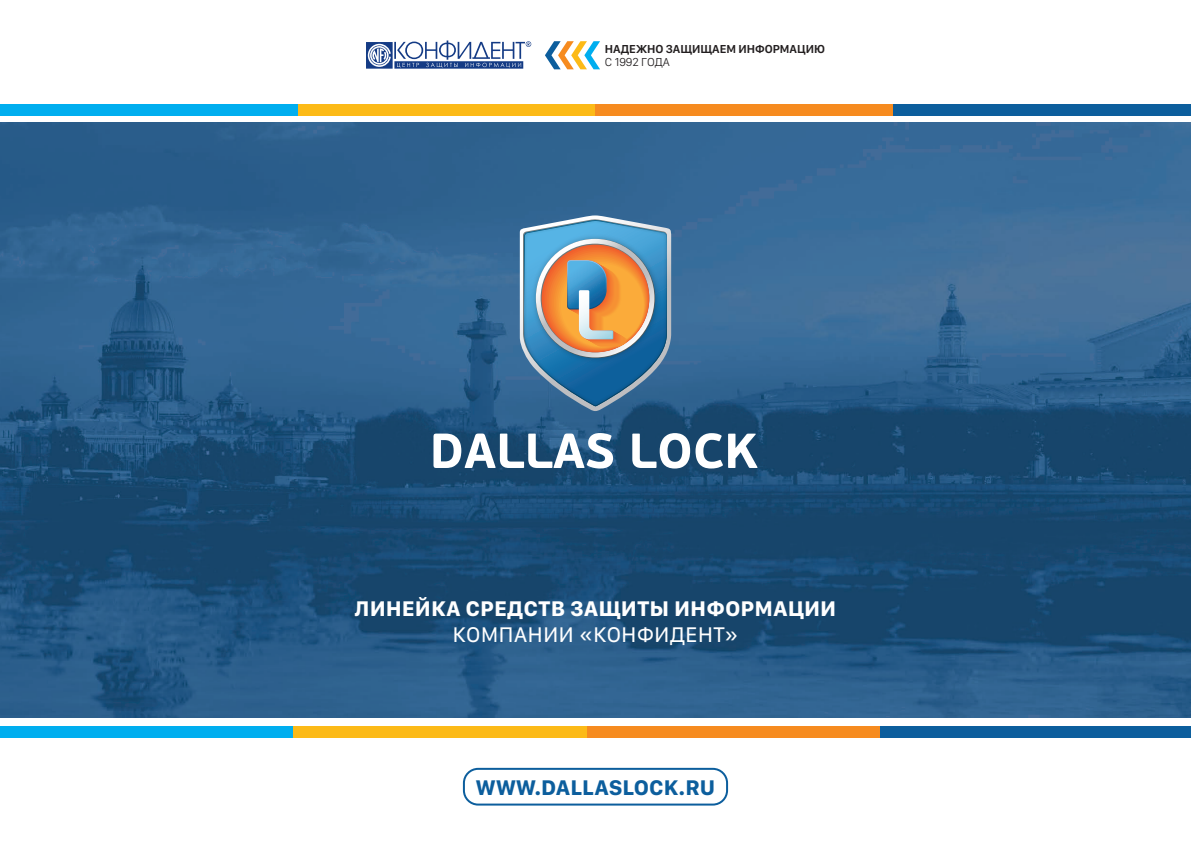
<style>
.page{position:relative;width:1191px;height:842px;background:#fff}
.page>*{position:absolute;margin:0;border:0;box-sizing:border-box;transform-origin:0 0}
.t1{font:700 22px "SF Compact Text";color:#fff}
.t2{font:22px "SF Compact Text";color:#fff}
.t3{font:700 22px "SF Compact Text";color:#0c5e9d}
.t4{font:600 12px "SF Compact Display";color:#231f20}
.t5{font:300 12px "SF Compact Display";color:#231f20}
</style>
<div class="page">
<img style="left:0;top:123px;width:1191px;height:595px">
<svg style="left:520px;top:215px;width:151px;height:196px;background:#798f99"></svg>
<div style="left:0;top:105px;width:298px;height:11px;background:#00aeef"></div>
<div style="left:298px;top:105px;width:297px;height:11px;background:#fcba17"></div>
<div style="left:595px;top:105px;width:298px;height:11px;background:#f68b1f"></div>
<div style="left:893px;top:105px;width:298px;height:11px;background:#0c5e9d"></div>
<div style="left:0;top:726px;width:293px;height:11px;background:#00aeef"></div>
<div style="left:293px;top:726px;width:294px;height:11px;background:#fcba17"></div>
<div style="left:587px;top:726px;width:293px;height:11px;background:#f68b1f"></div>
<div style="left:880px;top:726px;width:311px;height:11px;background:#0c5e9d"></div>
<svg style="left:366px;top:40px;width:165px;height:29px"></svg>
<svg style="left:545px;top:41px;width:55px;height:28px"></svg>
<div style="left:463px;top:768px;width:265px;height:37px;border:2px solid #0c5e9d;border-radius:14px"></div>
<svg style="left:433px;top:433px;width:180px;height:35px"></svg>
<svg style="left:632px;top:433px;width:125px;height:35px"></svg>
<p class="t4" style="left:605px;top:39px;width:221px">НАДЕЖНО ЗАЩИЩАЕМ ИНФОРМАЦИЮ</p>
<p class="t5" style="left:605px;top:52px;width:67px">С 1992 ГОДА</p>
<p class="t1" style="left:354px;top:589px;width:483px">ЛИНЕЙКА СРЕДСТВ ЗАЩИТЫ ИНФОРМАЦИИ</p>
<p class="t2" style="left:452px;top:616px;width:287px">КОМПАНИИ «КОНФИДЕНТ»</p>
<p class="t3" style="left:476px;top:768px;width:241px">WWW.DALLASLOCK.RU</p>
</div>
